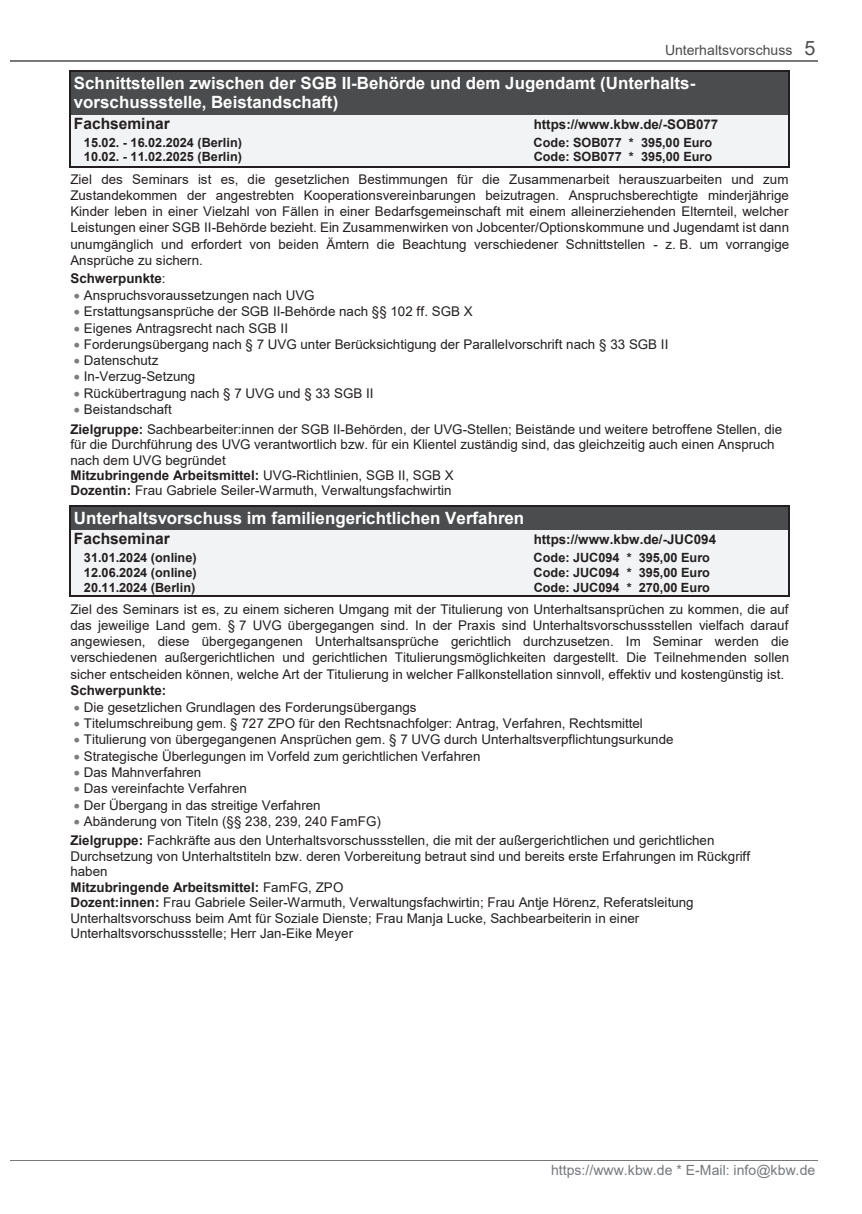
<style>
.page{position:relative;width:862px;height:1214px;background:#fff}
.page>*{position:absolute;margin:0;border:0;box-sizing:border-box;transform-origin:0 0}
.t1{font:700 17px/19.4px "Arial";color:#fff}
.t2{font:700 15.6px "Arial";color:#231f20}
.t3{font:14px "Arial";color:#76787b}
.t4{font:14px "Arial";color:#4b4c4d}
.t5{font:13.4px/16.4px "Arial";color:#231f20}
.t6{font:700 13.4px "Arial";color:#231f20}
.t7{font:700 12.6px "Arial";color:#231f20}
.s1{font-size:19.8px}
.s2{font-weight:700}
</style>
<div class="page">
<hr style="left:10px;top:61px;width:807px;height:1px;background:#76787b">
<hr style="left:10px;top:1159px;width:807px;height:1px;background:#76787b">
<div style="left:71px;top:71px;width:718px;height:21px;background:#4b4c4d"></div>
<hr style="left:70px;top:70px;width:720px;height:1px;background:#231f20">
<div style="left:71px;top:92px;width:718px;height:23px;background:#4b4c4d"></div>
<div style="left:71px;top:115px;width:718px;height:20px;background:#f2f3f4"></div>
<div style="left:71px;top:135px;width:718px;height:15px;background:#f2f3f4"></div>
<div style="left:71px;top:150px;width:718px;height:16px;background:#f2f3f4"></div>
<hr style="left:70px;top:166px;width:720px;height:1px;background:#231f20">
<svg style="left:70px;top:71px;width:1px;height:95px"></svg>
<svg style="left:789px;top:71px;width:1px;height:95px"></svg>
<div style="left:71px;top:506px;width:718px;height:24px;background:#4b4c4d"></div>
<hr style="left:70px;top:505px;width:720px;height:1px;background:#231f20">
<div style="left:71px;top:530px;width:718px;height:21px;background:#f2f3f4"></div>
<div style="left:71px;top:551px;width:718px;height:14px;background:#f2f3f4"></div>
<div style="left:71px;top:565px;width:718px;height:15px;background:#f2f3f4"></div>
<div style="left:71px;top:580px;width:718px;height:16px;background:#f2f3f4"></div>
<hr style="left:70px;top:596px;width:720px;height:1px;background:#231f20">
<svg style="left:70px;top:506px;width:1px;height:90px"></svg>
<svg style="left:789px;top:506px;width:1px;height:90px"></svg>
<p class="t4" style="left:665px;top:40px;width:152px">Unterhaltsvorschuss <span class="s1">5</span></p>
<p class="t1" style="left:74px;top:73px;width:623px">Schnittstellen zwischen der SGB II-Behörde und dem Jugendamt (Unterhalts&shy;vorschussstelle, Beistandschaft)</p>
<p class="t2" style="left:74px;top:112px;width:97px">Fachseminar</p>
<p class="t6" style="left:534px;top:115px;width:186px">https://www.kbw.de/-SOB077</p>
<p class="t7" style="left:84px;top:133px;width:160px">15.02. - 16.02.2024 (Berlin)</p>
<p class="t7" style="left:533px;top:133px;width:180px">Code: SOB077 * 395,00 Euro</p>
<p class="t7" style="left:84px;top:148px;width:160px">10.02. - 11.02.2025 (Berlin)</p>
<p class="t7" style="left:534px;top:148px;width:180px">Code: SOB077 * 395,00 Euro</p>
<p class="t5" style="left:70px;top:171px;width:720px;text-align:justify">Ziel des Seminars ist es, die gesetzlichen Bestimmungen für die Zusammenarbeit herauszuarbeiten und zum Zustandekommen der angestrebten Kooperationsvereinbarungen beizutragen. Anspruchsberechtigte minderjährige Kinder leben in einer Vielzahl von Fällen in einer Bedarfsgemeinschaft mit einem alleinerziehenden Elternteil, welcher Leistungen einer SGB II-Behörde bezieht. Ein Zusammenwirken von Jobcenter/Optionskommune und Jugendamt ist dann unumgänglich und erfordert von beiden Ämtern die Beachtung verschiedener Schnittstellen - z. B. um vorrangige Ansprüche zu sichern.</p>
<p class="t5" style="left:84px;top:270px;width:586px;text-indent:-14px"><span class="s2">Schwerpunkte</span>:<br>Anspruchsvoraussetzungen nach UVG<br>Erstattungsansprüche der SGB II-Behörde nach §§ 102 ff. SGB X<br>Eigenes Antragsrecht nach SGB II<br>Forderungsübergang nach § 7 UVG unter Berücksichtigung der Parallelvorschrift nach § 33 SGB II Datenschutz<br>In-Verzug-Setzung<br>Rückübertragung nach § 7 UVG und § 33 SGB II<br>Beistandschaft</p>
<p class="t5" style="left:70px;top:421px;width:713px;line-height:15.4px"><span class="s2">Zielgruppe:</span> Sachbearbeiter:innen der SGB II-Behörden, der UVG-Stellen; Beistände und weitere betroffene Stellen, die für die Durchführung des UVG verantwortlich bzw. für ein Klientel zuständig sind, das gleichzeitig auch einen Anspruch nach dem UVG begründet<br><span class="s2">Mitzubringende Arbeitsmittel:</span> UVG-Richtlinien, SGB II, SGB X<br><span class="s2">Dozentin:</span> Frau Gabriele Seiler-Warmuth, Verwaltungsfachwirtin</p>
<p class="t1" style="left:74px;top:508px;width:452px">Unterhaltsvorschuss im familiengerichtlichen Verfahren</p>
<p class="t2" style="left:74px;top:527px;width:97px">Fachseminar</p>
<p class="t6" style="left:534px;top:530px;width:184px">https://www.kbw.de/-JUC094</p>
<p class="t7" style="left:84px;top:549px;width:114px">31.01.2024 (online)</p>
<p class="t7" style="left:533px;top:549px;width:178px">Code: JUC094 * 395,00 Euro</p>
<p class="t7" style="left:84px;top:563px;width:114px">12.06.2024 (online)</p>
<p class="t7" style="left:533px;top:563px;width:178px">Code: JUC094 * 395,00 Euro</p>
<p class="t7" style="left:84px;top:578px;width:113px">20.11.2024 (Berlin)</p>
<p class="t7" style="left:534px;top:578px;width:178px">Code: JUC094 * 270,00 Euro</p>
<p class="t5" style="left:70px;top:600px;width:720px;text-align:justify">Ziel des Seminars ist es, zu einem sicheren Umgang mit der Titulierung von Unterhaltsansprüchen zu kommen, die auf das jeweilige Land gem. § 7 UVG übergegangen sind. In der Praxis sind Unterhaltsvorschussstellen vielfach darauf angewiesen, diese übergegangenen Unterhaltsansprüche gerichtlich durchzusetzen. Im Seminar werden die verschiedenen außergerichtlichen und gerichtlichen Titulierungsmöglichkeiten dargestellt. Die Teilnehmenden sollen sicher entscheiden können, welche Art der Titulierung in welcher Fallkonstellation sinnvoll, effektiv und kostengünstig ist.</p>
<p class="t6" style="left:70px;top:680px;width:97px">Schwerpunkte:</p>
<p class="t5" style="left:84px;top:698px;width:591px">Die gesetzlichen Grundlagen des Forderungsübergangs<br>Titelumschreibung gem. § 727 ZPO für den Rechtsnachfolger: Antrag, Verfahren, Rechtsmittel Titulierung von übergegangenen Ansprüchen gem. § 7 UVG durch Unterhaltsverpflichtungsurkunde Strategische Überlegungen im Vorfeld zum gerichtlichen Verfahren<br>Das Mahnverfahren<br>Das vereinfachte Verfahren<br>Der Übergang in das streitige Verfahren<br>Abänderung von Titeln (§§ 238, 239, 240 FamFG)</p>
<p class="t5" style="left:70px;top:832px;width:681px;line-height:15.4px"><span class="s2">Zielgruppe:</span> Fachkräfte aus den Unterhaltsvorschussstellen, die mit der außergerichtlichen und gerichtlichen Durchsetzung von Unterhaltstiteln bzw. deren Vorbereitung betraut sind und bereits erste Erfahrungen im Rückgriff haben<br><span class="s2">Mitzubringende Arbeitsmittel:</span> FamFG, ZPO<br><span class="s2">Dozent:innen:</span> Frau Gabriele Seiler-Warmuth, Verwaltungsfachwirtin; Frau Antje Hörenz, Referatsleitung Unterhaltsvorschuss beim Amt für Soziale Dienste; Frau Manja Lucke, Sachbearbeiterin in einer Unterhaltsvorschussstelle; Herr Jan-Eike Meyer</p>
<p class="t3" style="left:551px;top:1160px;width:266px">https://www.kbw.de * E-Mail: info@kbw.de</p>
</div>
